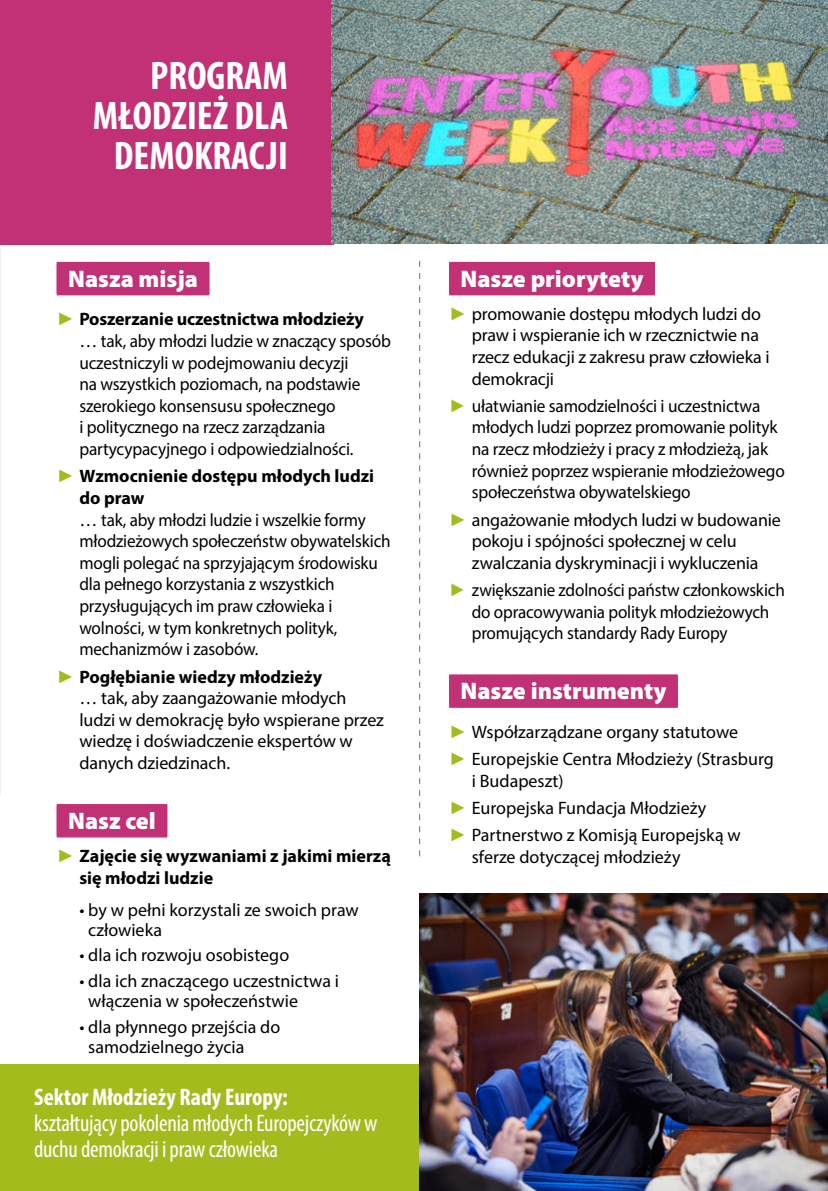
<style>
.page{position:relative;width:828px;height:1191px;background:#fff}
.page>*{position:absolute;margin:0;border:0;box-sizing:border-box;transform-origin:0 0}
.Texte{font:700 condensed 40px/40px "Myriad Pro";color:#fff;text-align:right}
.Texte-2{font:condensed 24px/26px "Myriad Pro";letter-spacing:-.01em;color:#fff}
.Titre_grisé{font:900 24px "Myriad Pro";color:#fff}
.t1{font:18px/21.6px "Myriad Pro";letter-spacing:-.01em;color:#000}
.t2{font:18px/21.6px "Myriad Pro";letter-spacing:-.01em;color:#000;scale:.96 1}
.t3{font:18px/21.6px "Myriad Pro";letter-spacing:-.01em;color:#000;scale:.95 1}
.t4{font:700 18px/22px "Myriad Pro";color:#000}
.s1{font-family:"Arial";color:#a4bb1e}
.s2{font-weight:700}
.s3{font-family:"Arial";font-weight:400;color:#a4bb1e}
</style>
<div class="page">
<div style="left:57px;top:263px;width:152px;height:32px;background:#c23075"></div>
<div style="left:57px;top:262px;width:152px;height:32px;background:#c23075"></div>
<div style="left:57px;top:805px;width:110px;height:32px;background:#c23075"></div>
<div style="left:57px;top:804px;width:110px;height:32px;background:#c23075"></div>
<div style="left:449px;top:263px;width:206px;height:32px;background:#c23075"></div>
<div style="left:449px;top:262px;width:206px;height:32px;background:#c23075"></div>
<div style="left:449px;top:676px;width:229px;height:32px;background:#c23075"></div>
<div style="left:449px;top:674px;width:229px;height:32px;background:#c23075"></div>
<div style="left:0;top:0;width:333px;height:244px;background:#c23075"></div>
<img style="left:332px;top:0;width:496px;height:244px">
<svg style="left:419px;top:261px;width:1px;height:595px"></svg>
<div style="left:0;top:1064px;width:420px;height:127px;background:#a4bb1e"></div>
<img style="left:420px;top:893px;width:408px;height:298px">
<p class="Texte" style="left:93px;top:55px;width:197px">PROGRAM<br>MŁODZIEŻ DLA<br>DEMOKRACJI</p>
<p class="Titre_grisé" style="left:68px;top:263px;width:131px">Nasza misja</p>
<p class="t1" style="left:79px;top:308px;width:313px;text-indent:-23px"><span class="s1">►</span> <span class="s2">Poszerzanie uczestnictwa młodzieży<br></span>… tak, aby młodzi ludzie w znaczący sposób uczestniczyli w podejmowaniu decyzji<br>na wszystkich poziomach, na podstawie szerokiego konsensusu społecznego<br>i politycznego na rzecz zarządzania partycypacyjnego i odpowiedzialności.</p>
<p class="t1" style="left:79px;top:465px;width:313px;text-indent:-23px"><span class="s1">►</span> <span class="s2">Wzmocnienie dostępu młodych ludzi do praw<br></span>… tak, aby młodzi ludzie i wszelkie formy młodzieżowych społeczeństw obywatelskich mogli polegać na sprzyjającym środowisku dla pełnego korzystania z wszystkich przysługujących im praw człowieka i wolności, w tym konkretnych polityk, mechanizmów i zasobów.</p>
<p class="t1" style="left:79px;top:665px;width:306px;text-indent:-23px"><span class="s1">►</span> <span class="s2">Pogłębianie wiedzy młodzieży<br></span>… tak, aby zaangażowanie młodych ludzi w demokrację było wspierane przez wiedzę i doświadczenie ekspertów w danych dziedzinach.</p>
<p class="Titre_grisé" style="left:68px;top:805px;width:89px">Nasz cel</p>
<p class="t4" style="left:79px;top:844px;width:313px;text-indent:-23px"><span class="s3">►</span> Zajęcie się wyzwaniami z jakimi mierzą się młodzi ludzie</p>
<p class="t1" style="left:88px;top:899px;width:272px;line-height:20px;text-indent:-9px">• by w pełni korzystali ze swoich praw człowieka</p>
<p class="t1" style="left:79px;top:944px;width:211px">• dla ich rozwoju osobistego</p>
<p class="t1" style="left:88px;top:970px;width:252px;line-height:20px;text-indent:-9px">• dla ich znaczącego uczestnictwa i włączenia w społeczeństwie</p>
<p class="t1" style="left:88px;top:1016px;width:193px;line-height:20px;text-indent:-9px">• dla płynnego przejścia do samodzielnego życia</p>
<p class="Texte-2" style="left:34px;top:1084px;width:345px"><span class="s2">Sektor Młodzieży Rady Europy:<br></span>kształtujący pokolenia młodych Europejczyków w duchu demokracji i praw człowieka</p>
<p class="Titre_grisé" style="left:460px;top:263px;width:185px">Nasze priorytety</p>
<p class="t1" style="left:472px;top:303px;width:299px;text-indent:-23px"><span class="s1">►</span> promowanie dostępu młodych ludzi do praw i wspieranie ich w rzecznictwie na rzecz edukacji z zakresu praw człowieka i demokracji</p>
<p class="t2" style="left:472px;top:395px;width:327px;text-indent:-23px"><span class="s1">►</span> ułatwianie samodzielności i uczestnictwa młodych ludzi poprzez promowanie polityk na rzecz młodzieży i pracy z młodzieżą, jak również poprzez wspieranie młodzieżowego społeczeństwa obywatelskiego</p>
<p class="t1" style="left:472px;top:508px;width:310px;text-indent:-23px"><span class="s1">►</span> angażowanie młodych ludzi w budowanie pokoju i spójności społecznej w celu zwalczania dyskryminacji i wykluczenia</p>
<p class="t3" style="left:472px;top:579px;width:331px;text-indent:-23px"><span class="s1">►</span> zwiększanie zdolności państw członkowskich do opracowywania polityk młodzieżowych promujących standardy Rady Europy</p>
<p class="Titre_grisé" style="left:460px;top:675px;width:207px">Nasze instrumenty</p>
<p class="t1" style="left:449px;top:721px;width:290px"><span class="s1">►</span> Współzarządzane organy statutowe</p>
<p class="t1" style="left:472px;top:748px;width:303px;text-indent:-23px"><span class="s1">►</span> Europejskie Centra Młodzieży (Strasburg i Budapeszt)</p>
<p class="t1" style="left:449px;top:797px;width:259px"><span class="s1">►</span> Europejska Fundacja Młodzieży</p>
<p class="t1" style="left:472px;top:824px;width:270px;text-indent:-23px"><span class="s1">►</span> Partnerstwo z Komisją Europejską w sferze dotyczącej młodzieży</p>
</div>
